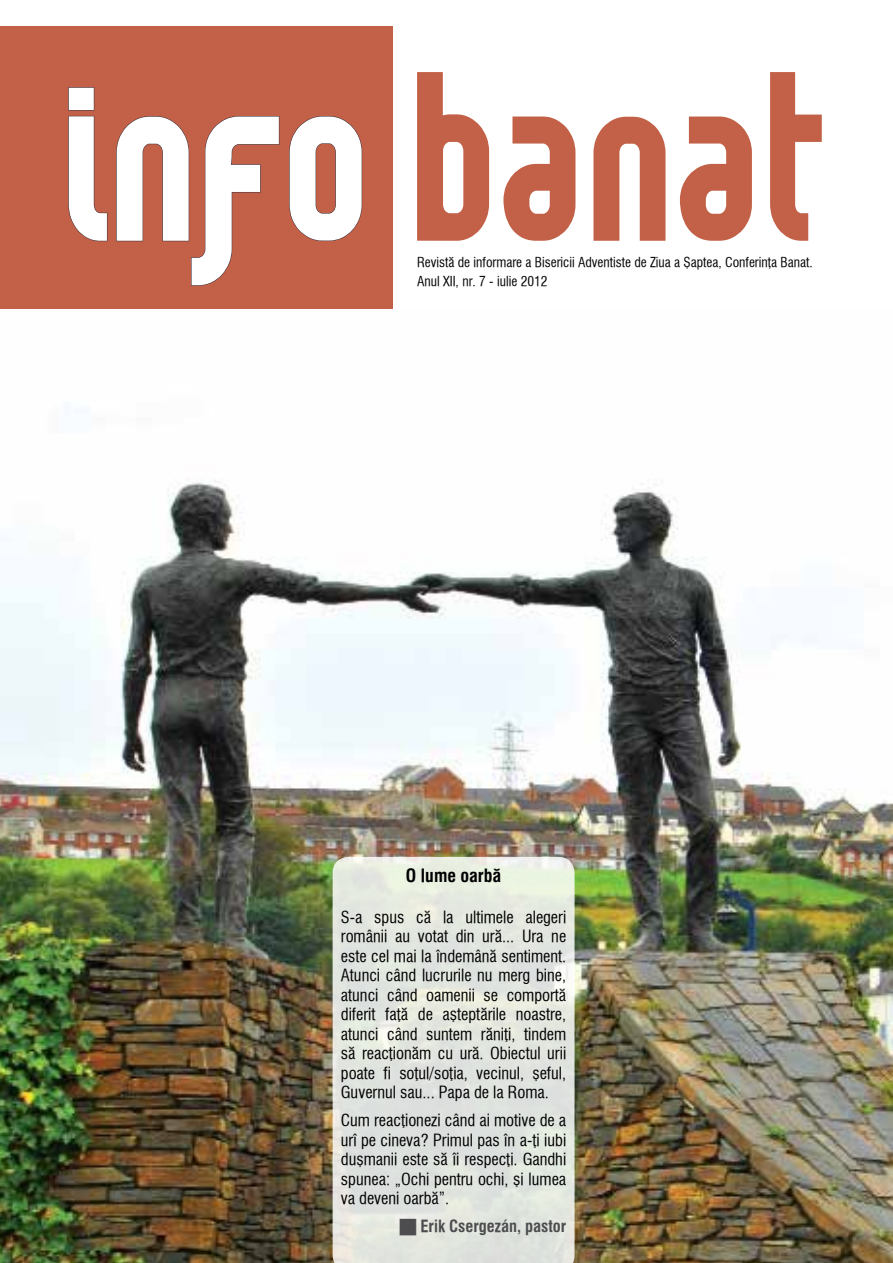
<style>
.page{position:relative;width:893px;height:1263px;background:#fff}
.page>*{position:absolute;margin:0;border:0;box-sizing:border-box;transform-origin:0 0}
.t1{font:900 180px "Reflex";color:#fff}
.t2{font:700 18px "Geneva Narrow";color:#000}
.t3{font:16.5px/19.5px "Geneva Narrow";color:#000;text-align:justify}
.t4{font:700 16.5px "Geneva Narrow";color:#4d4d4f}
.t5{font:13.5px/19px "Geneva Narrow";color:#000}
</style>
<div class="page">
<div style="left:0;top:26px;width:393px;height:283px;background:#c26147"></div>
<svg style="left:68px;top:87px;width:40px;height:154px"></svg>
<svg style="left:116px;top:116px;width:164px;height:170px"></svg>
<svg style="left:289px;top:116px;width:73px;height:125px"></svg>
<svg style="left:417px;top:72px;width:405px;height:169px"></svg>
<img style="left:0;top:480px;width:893px;height:783px">
<svg style="left:333px;top:857px;width:242px;height:406px;background:#e2e6df"></svg>
<svg style="left:400px;top:1219px;width:16px;height:16px"></svg>
<h1 class="t1" style="left:60px;top:30px;width:312px">info</h1>
<p class="t5" style="left:417px;top:253px;width:397px">Revistă de informare a Bisericii Adventiste de Ziua a Şaptea, Conferinţa Banat.<br>Anul XII, nr. 7 - iulie 2012</p>
<p class="t2" style="left:406px;top:865px;width:97px">O lume oarbă</p>
<p class="t3" style="left:341px;top:907px;width:227px">S-a spus că la ultimele alegeri românii au votat din ură... Ura ne este cel mai la îndemână sentiment.<br>Atunci când lucrurile nu merg bine, atunci când oamenii se comportă diferit faţă de aşteptările noastre, atunci când suntem răniţi, tindem să reacţionăm cu ură. Obiectul urii poate fi soţul/soţia, vecinul, şeful, Guvernul sau... Papa de la Roma.</p>
<p class="t3" style="left:341px;top:1110px;width:227px">Cum reacţionezi când ai motive de a urî pe cineva? Primul pas în a-ţi iubi duşmanii este să îi respecţi. Gandhi spunea: „Ochi pentru ochi, şi lumea va deveni oarbă”.</p>
<p class="t4" style="left:420px;top:1216px;width:147px">Erik Csergezán, pastor</p>
</div>
